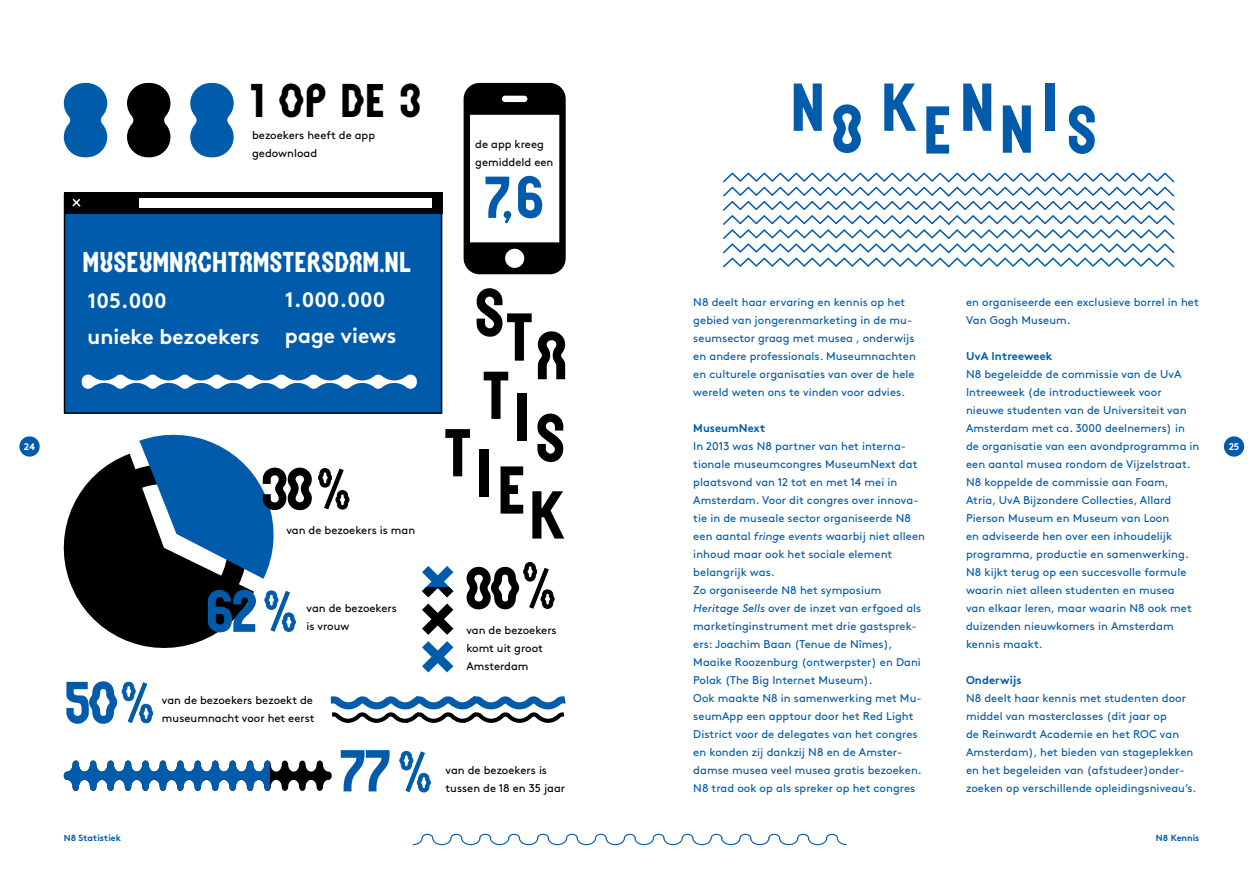
<style>
.page{position:relative;width:1259px;height:893px;background:#fff}
.page>*{position:absolute;margin:0;border:0;box-sizing:border-box;transform-origin:0 0}
.t1{font:60px/73.3px "N8";color:#000;text-align:center}
.t2{font:52.5px "N8";color:#005baa}
.t3{font:52.5px "N8";color:#000}
.t4{font:42px "N8";color:#000}
.t5{font:25.5px "N8";color:#fff}
.t6{font:700 21px/36px "Brown";color:#fff}
.t7{font:11.25px/18px "Brown";letter-spacing:.005em;color:#005baa}
.t8{font:11.25px/18px "Brown";color:#000}
.t9{font:700 11.25px "Brown";letter-spacing:.005em;color:#005baa}
.t10{font:700 9.75px "Brown";color:#fff}
.t11{font:700 9px "Brown";color:#005baa}
.s1{font-style:italic}
</style>
<div class="page">
<div style="left:19px;top:436px;width:21px;height:21px;background:#005baa;border-radius:50%"></div>
<div style="left:1224px;top:436px;width:20px;height:21px;background:#005baa;border-radius:50%"></div>
<svg style="left:412px;top:833px;width:435px;height:13px"></svg>
<svg style="left:723px;top:172px;width:451px;height:95px"></svg>
<svg style="left:793px;top:84px;width:28px;height:47px"></svg>
<svg style="left:833px;top:104px;width:28px;height:49px"></svg>
<svg style="left:884px;top:84px;width:32px;height:47px"></svg>
<svg style="left:926px;top:106px;width:23px;height:48px"></svg>
<svg style="left:963px;top:84px;width:28px;height:47px"></svg>
<svg style="left:1002px;top:105px;width:28px;height:48px"></svg>
<div style="left:1045px;top:84px;width:9px;height:47px;background:#005baa"></div>
<svg style="left:1069px;top:105px;width:25px;height:49px"></svg>
<svg style="left:64px;top:83px;width:43px;height:74px;background:#2774b7"></svg>
<svg style="left:127px;top:83px;width:43px;height:74px;background:#272727"></svg>
<svg style="left:190px;top:83px;width:44px;height:74px;background:#2c77b8"></svg>
<svg style="left:463px;top:83px;width:103px;height:191px"></svg>
<div style="left:64px;top:194px;width:378px;height:220px;background:#005baa;border:2px solid #000"></div>
<div style="left:64px;top:193px;width:378px;height:21px;background:#000"></div>
<div style="left:139px;top:198px;width:293px;height:10px;background:#fff"></div>
<svg style="left:72px;top:198px;width:9px;height:9px"></svg>
<svg style="left:82px;top:375px;width:335px;height:14px"></svg>
<svg style="left:399px;top:750px;width:32px;height:43px"></svg>
<svg style="left:121px;top:681px;width:33px;height:43px"></svg>
<svg style="left:330px;top:696px;width:236px;height:27px"></svg>
<svg style="left:523px;top:562px;width:32px;height:47px"></svg>
<svg style="left:422px;top:603px;width:31px;height:32px"></svg>
<svg style="left:422px;top:641px;width:31px;height:31px"></svg>
<svg style="left:422px;top:566px;width:31px;height:31px"></svg>
<svg style="left:64px;top:760px;width:268px;height:31px"></svg>
<svg style="left:63px;top:434px;width:233px;height:214px"></svg>
<svg style="left:318px;top:468px;width:32px;height:42px"></svg>
<h3 class="t4" style="left:249px;top:76px;width:174px">1 OP DE 3</h3>
<p class="t8" style="left:252px;top:126px;width:125px">bezoekers heeft de app gedownload</p>
<p class="t8" style="left:475px;top:134px;width:80px">de app kreeg gemiddeld een</p>
<h2 class="t2" style="left:483px;top:166px;width:63px">7,6</h2>
<h3 class="t5" style="left:82px;top:247px;width:330px">MUSEUMNACHTAMSTERSDAM.NL</h3>
<h3 class="t6" style="left:88px;top:280px;width:173px">105.000<br>unieke bezoekers</h3>
<h3 class="t6" style="left:285px;top:279px;width:113px">1.000.000 page views</h3>
<h1 class="t1" style="left:474px;top:277px;width:32px">S</h1>
<p class="t7" style="left:966px;top:292px;width:234px">en organiseerde een exclusieve borrel in het<br>Van Gogh Museum.</p>
<p class="t9" style="left:966px;top:347px;width:88px">UvA I ntreeweek</p>
<p class="t7" style="left:966px;top:364px;width:235px">N8 begeleidde de commissie van de UvA Intreeweek (de introductieweek voor nieuwe studenten van de Universiteit van Amsterdam met ca. 3000 deelnemers) in de organisatie van een avondprogramma in een aantal musea rondom de Vijzelstraat.<br>N8 koppelde de commissie aan Foam, Atria, UvA Bijzondere Collecties, Allard Pierson Museum en Museum van Loon<br>en adviseerde hen over een inhoudelijk programma, productie en samenwerking.<br>N8 kijkt terug op een succesvolle formule waarin niet alleen studenten en musea<br>van elkaar leren, maar waarin N8 ook met duizenden nieuwkomers in Amsterdam kennis maakt.</p>
<p class="t9" style="left:966px;top:671px;width:57px">Onderwijs</p>
<p class="t7" style="left:966px;top:688px;width:232px">N8 deelt haar kennis met studenten door middel van masterclasses (dit jaar op<br>de Reinwardt Academie en het ROC van Amsterdam), het bieden van stageplekken en het begeleiden van (afstudeer)onder&shy;zoeken op verschillende opleidingsniveau’s.</p>
<p class="t7" style="left:693px;top:292px;width:224px">N8 deelt haar ervaring en kennis op het gebied van jongerenmarketing in de mu&shy;seumsector graag met musea , onderwijs en andere professionals. Museumnachten en culturele organisaties van over de hele wereld weten ons te vinden voor advies.</p>
<p class="t9" style="left:693px;top:419px;width:74px">MuseumNext</p>
<p class="t7" style="left:693px;top:436px;width:233px">In 2013 was N8 partner van het interna&shy;tionale museumcongres MuseumNext dat plaatsvond van 12 tot en met 14 mei in Amsterdam. Voor dit congres over innova&shy;tie in de museale sector organiseerde N8 een aantal <span class="s1">fringe events</span> waarbij niet alleen inhoud maar ook het sociale element belangrijk was.<br>Zo organiseerde N8 het symposium <span class="s1">Heritage Sells</span> over de inzet van erfgoed als marketinginstrument met drie gastsprek&shy;ers: Joachim Baan (Tenue de Nîmes), Maaike Roozenburg (ontwerpster) en Dani Polak (The Big Internet Museum).<br>Ook maakte N8 in samenwerking met Mu&shy;seumApp een apptour door het Red Light District voor de delegates van het congres en konden zij dankzij N8 en de Amster&shy;damse musea veel musea gratis bezoeken.<br>N8 trad ook op als spreker op het congres</p>
<h1 class="t1" style="left:505px;top:301px;width:31px">T</h1>
<h1 class="t1" style="left:535px;top:320px;width:35px">A</h1>
<h1 class="t1" style="left:476px;top:381px;width:90px">I<br>IEK</h1>
<h1 class="t1" style="left:481px;top:359px;width:31px">T</h1>
<h1 class="t1" style="left:535px;top:402px;width:32px">S</h1>
<h1 class="t1" style="left:443px;top:417px;width:31px">T</h1>
<p class="t10" style="left:24px;top:438px;width:13px">24</p>
<p class="t10" style="left:1228px;top:438px;width:12px">25</p>
<h2 class="t3" style="left:260px;top:458px;width:56px">38</h2>
<p class="t8" style="left:286px;top:520px;width:130px">van de bezoekers is man</p>
<h2 class="t3" style="left:464px;top:557px;width:58px">80</h2>
<h2 class="t2" style="left:205px;top:580px;width:55px">62</h2>
<p class="t8" style="left:306px;top:598px;width:92px">van de bezoekers is vrouw</p>
<p class="t8" style="left:466px;top:620px;width:92px">van de bezoekers komt uit groot<br>Amsterdam</p>
<h2 class="t2" style="left:64px;top:672px;width:57px">50</h2>
<p class="t8" style="left:162px;top:690px;width:154px">van de bezoekers bezoekt de museumnacht voor het eerst</p>
<h2 class="t2" style="left:338px;top:740px;width:56px">77</h2>
<p class="t8" style="left:445px;top:760px;width:121px">van de bezoekers is tussen de 18 en 35 jaar</p>
<p class="t11" style="left:64px;top:830px;width:59px">N8 Statistiek</p>
<p class="t11" style="left:1156px;top:830px;width:45px">N8 Kennis</p>
</div>
